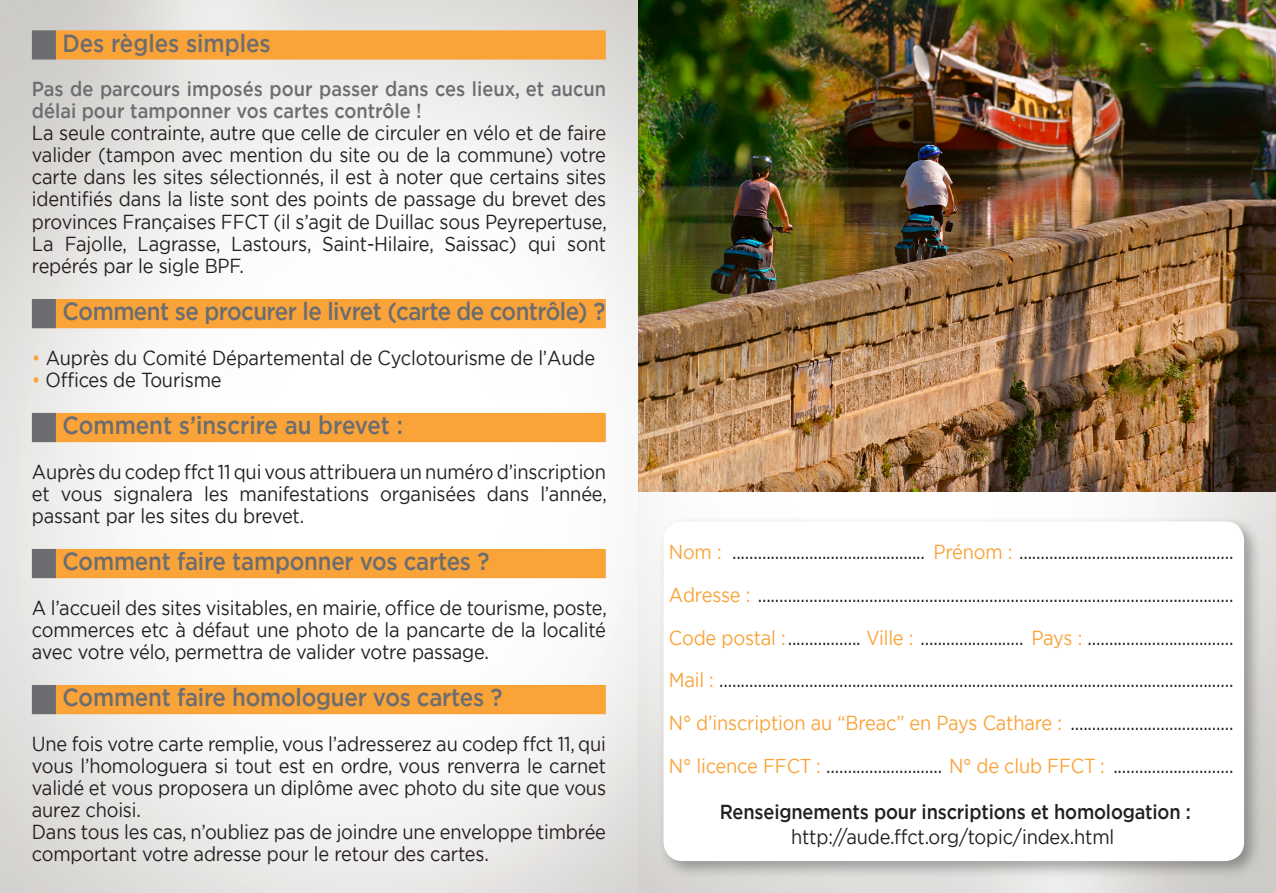
<style>
.page{position:relative;width:1276px;height:893px;background:#fff}
.page>*{position:absolute;margin:0;border:0;box-sizing:border-box;transform-origin:0 0}
.t1{font:500 24.75px "Gotham";letter-spacing:-.01em;color:#6c6d70;scale:.9 1}
.t2{font:20.25px/22.1px "Gotham";letter-spacing:-.01em;color:#231f20;text-align:justify;scale:.9 1}
.t3{font:500 20.25px/22.1px "Gotham";color:#6c6d70;scale:.9 1}
.t4{font:500 20.25px "Gotham";letter-spacing:-.01em;color:#231f20;scale:.9 1}
.s1{color:#f9a338}
.s2{font-size:20.03px;color:#f9a338}
</style>
<div class="page">
<img style="left:0;top:0;width:1276px;height:893px">
<div style="left:32px;top:30px;width:24px;height:30px;background:#6c6d70"></div>
<div style="left:56px;top:30px;width:550px;height:30px;background:#f9a338"></div>
<div style="left:32px;top:299px;width:24px;height:29px;background:#6c6d70"></div>
<div style="left:56px;top:299px;width:550px;height:29px;background:#f9a338"></div>
<div style="left:32px;top:413px;width:24px;height:29px;background:#6c6d70"></div>
<div style="left:56px;top:413px;width:550px;height:29px;background:#f9a338"></div>
<div style="left:32px;top:549px;width:24px;height:29px;background:#6c6d70"></div>
<div style="left:56px;top:549px;width:550px;height:29px;background:#f9a338"></div>
<div style="left:32px;top:685px;width:24px;height:29px;background:#6c6d70"></div>
<div style="left:56px;top:685px;width:550px;height:29px;background:#f9a338"></div>
<img style="left:638px;top:0;width:638px;height:491px">
<div style="left:657px;top:516px;width:606px;height:364px;background:#231f20;opacity:.38"></div>
<div style="left:663px;top:521px;width:581px;height:340px;background:#fff;border-radius:19px"></div>
<p class="t1" style="left:62px;top:27px;width:233px">Des règles simples</p>
<p class="t3" style="left:32px;top:77px;width:639px">Pas de parcours imposés pour passer dans ces lieux, et aucun délai pour tamponner vos cartes contrôle !</p>
<p class="t2" style="left:32px;top:122px;width:640px">La seule contrainte, autre que celle de circuler en vélo et de faire valider (tampon avec mention du site ou de la commune) votre carte dans les sites sélectionnés, il est à noter que certains sites identifiés dans la liste sont des points de passage du brevet des provinces Françaises FFCT (il s’agit de Duillac sous Peyrepertuse, La Fajolle, Lagrasse, Lastours, Saint-Hilaire, Saissac) qui sont repérés par le sigle BPF.</p>
<p class="t1" style="left:62px;top:295px;width:605px">Comment se procurer le livret (carte de contrôle) ?</p>
<p class="t2" style="left:32px;top:346px;width:627px"><span class="s1">•</span> Auprès du Comité Départemental de Cyclotourisme de l’Aude</p>
<p class="t2" style="left:32px;top:368px;width:212px"><span class="s1">•</span> Offices de Tourisme</p>
<p class="t1" style="left:62px;top:409px;width:380px">Comment s’inscrire au brevet :</p>
<p class="t2" style="left:32px;top:460px;width:640px">Auprès du codep ffct 11 qui vous attribuera un numéro d’inscription et vous signalera les manifestations organisées dans l’année, passant par les sites du brevet.</p>
<p class="t1" style="left:62px;top:545px;width:476px">Comment faire tamponner vos cartes ?</p>
<p class="t2" style="left:32px;top:596px;width:640px">A l’accueil des sites visitables, en mairie, office de tourisme, poste, commerces etc à défaut une photo de la pancarte de la localité avec votre vélo, permettra de valider votre passage.</p>
<p class="t1" style="left:62px;top:681px;width:490px">Comment faire homologuer vos cartes ?</p>
<p class="t2" style="left:32px;top:732px;width:639px;text-align:left">Une fois votre carte remplie, vous l’adresserez au codep ffct 11, qui vous l’homologuera si tout est en ordre, vous renverra le carnet validé et vous proposera un diplôme avec photo du site que vous aurez choisi.<br>Dans tous les cas, n’oubliez pas de joindre une enveloppe timbrée comportant votre adresse pour le retour des cartes.</p>
<p class="t2" style="left:669px;top:530px;width:629px;line-height:42.8px"><span class="s2">Nom :</span> ............................................. <span class="s1">Prénom :</span> ..................................................<br><span class="s1">Adresse :</span> ...............................................................................................................<br><span class="s1">Code postal :</span>................. <span class="s1">Ville :</span> ........................ <span class="s1">Pays :</span> ..................................<br><span class="s1">Mail :</span> ........................................................................................................................<br><span class="s1">N° d’inscription au “Breac” en Pays Cathare :</span> ......................................<br><span class="s2">N° licence FFCT :</span> ........................... <span class="s1">N° de club FFCT :</span> ............................</p>
<p class="t4" style="left:720px;top:798px;width:525px">Renseignements pour inscriptions et homologation :</p>
<p class="t2" style="left:791px;top:825px;width:361px">http://aude.ffct.org/topic/index.html</p>
</div>
